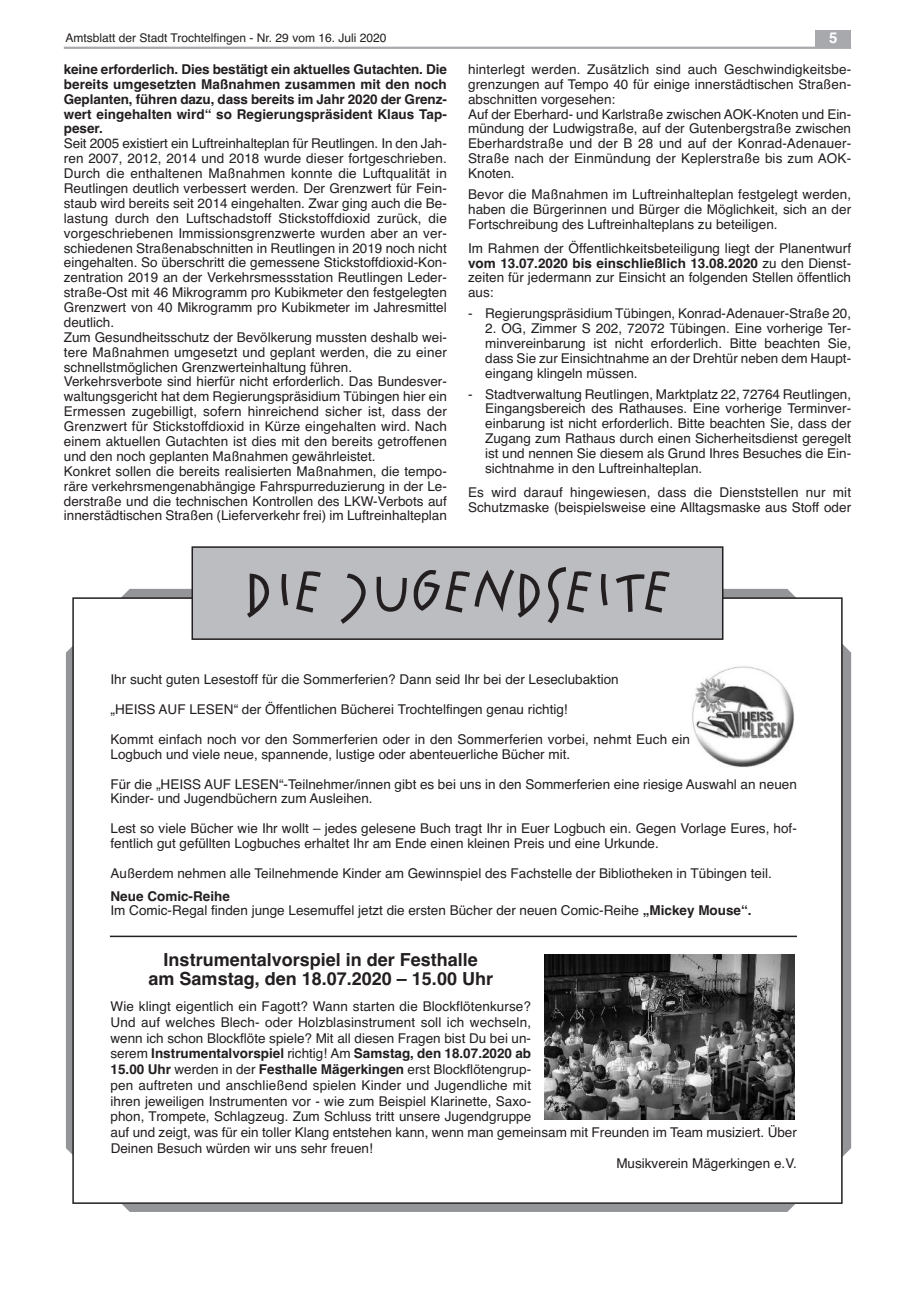
<style>
.page{position:relative;width:915px;height:1297px;background:#fff}
.page>*{position:absolute;margin:0;border:0;box-sizing:border-box;transform-origin:0 0}
.t1{font:700 60px "Jockey";letter-spacing:.05em;color:#231f20}
.t2{font:700 18px/19.2px "Helvetica";color:#231f20;text-align:center}
.t3{font:700 15px "Helvetica";color:#fff}
.t4{font:13.5px/14.9px "Helvetica";color:#231f20}
.t5{font:700 13.5px/14.9px "Helvetica";color:#231f20;text-align:justify}
.t6{font:12px "Helvetica";color:#231f20}
.s1{font-weight:700}
.s2{font-weight:400}
</style>
<div class="page">
<svg style="left:66px;top:589px;width:784px;height:623px;fill:#939598"></svg>
<div style="left:73px;top:598px;width:768px;height:605px;background:#fff"></div>
<div style="left:192px;top:547px;width:530px;height:92px;background:#bcbdc0"></div>
<div style="left:191px;top:546px;width:532px;height:94px;border:2px solid #231f20"></div>
<img style="left:692px;top:666px;width:102px;height:102px">
<hr style="left:110px;top:936px;width:686px;height:1px;background:#231f20">
<img style="left:544px;top:954px;width:250px;height:165px">
<hr style="left:64px;top:47px;width:786px;height:2px;background:#a8a9ad">
<div style="left:815px;top:30px;width:35px;height:17px;background:#a8a9ad"></div>
<p class="t6" style="left:65px;top:31px;width:322px">Amtsblatt der Stadt Trochtelfingen - Nr. 29 vom 16. Juli 2020</p>
<p class="t3" style="left:829px;top:29px;width:10px">5</p>
<p class="t5" style="left:64px;top:62px;width:384px">keine erforderlich. Dies bestätigt ein aktuelles Gutachten. Die bereits umgesetzten Maßnahmen zusammen mit den noch Geplanten, führen dazu, dass bereits im Jahr 2020 der Grenz&shy;wert eingehalten wird“ so Regierungspräsident Klaus Tap&shy;peser.</p>
<p class="t4" style="left:64px;top:136px;width:384px">Seit 2005 existiert ein Luftreinhalteplan für Reutlingen. In den Jah&shy;ren 2007, 2012, 2014 und 2018 wurde dieser fortgeschrieben.<br>Durch die enthaltenen Maßnahmen konnte die Luftqualität in Reutlingen deutlich verbessert werden. Der Grenzwert für Fein&shy;staub wird bereits seit 2014 eingehalten. Zwar ging auch die Be&shy;lastung durch den Luftschadstoff Stickstoffdioxid zurück, die vorgeschriebenen Immissionsgrenzwerte wurden aber an ver&shy;schiedenen Straßenabschnitten in Reutlingen in 2019 noch nicht eingehalten. So überschritt die gemessene Stickstoffdioxid-Kon&shy;zentration 2019 an der Verkehrsmessstation Reutlingen Leder&shy;straße-Ost mit 46 Mikrogramm pro Kubikmeter den festgelegten Grenzwert von 40 Mikrogramm pro Kubikmeter im Jahresmittel deutlich.<br>Zum Gesundheitsschutz der Bevölkerung mussten deshalb wei&shy;tere Maßnahmen umgesetzt und geplant werden, die zu einer schnellstmöglichen Grenzwerteinhaltung führen.<br>Verkehrsverbote sind hierfür nicht erforderlich. Das Bundesver&shy;waltungsgericht hat dem Regierungspräsidium Tübingen hier ein Ermessen zugebilligt, sofern hinreichend sicher ist, dass der Grenzwert für Stickstoffdioxid in Kürze eingehalten wird. Nach einem aktuellen Gutachten ist dies mit den bereits getroffenen und den noch geplanten Maßnahmen gewährleistet.<br>Konkret sollen die bereits realisierten Maßnahmen, die tempo&shy;räre verkehrsmengenabhängige Fahrspurreduzierung in der Le&shy;derstraße und die technischen Kontrollen des LKW-Verbots auf innerstädtischen Straßen (Lieferverkehr frei) im Luftreinhalteplan</p>
<p class="t4" style="left:468px;top:62px;width:384px">hinterlegt werden. Zusätzlich sind auch Geschwindigkeitsbe&shy;grenzungen auf Tempo 40 für einige innerstädtischen Straßen&shy;abschnitten vorgesehen:<br>Auf der Eberhard- und Karlstraße zwischen AOK-Knoten und Ein&shy;mündung der Ludwigstraße, auf der Gutenbergstraße zwischen Eberhardstraße und der B 28 und auf der Konrad-Adenauer-Straße nach der Einmündung der Keplerstraße bis zum AOK-Knoten.</p>
<p class="t4" style="left:468px;top:187px;width:384px;text-align:justify">Bevor die Maßnahmen im Luftreinhalteplan festgelegt werden, haben die Bürgerinnen und Bürger die Möglichkeit, sich an der Fortschreibung des Luftreinhalteplans zu beteiligen.</p>
<p class="t4" style="left:468px;top:241px;width:384px;text-align:justify">Im Rahmen der Öffentlichkeitsbeteiligung liegt der Planentwurf <span class="s1">vom 13.07.2020 bis einschließlich 13.08.2020</span> zu den Dienst&shy;zeiten für jedermann zur Einsicht an folgenden Stellen öffentlich aus:</p>
<p class="t4" style="left:468px;top:306px;width:384px">- Regierungspräsidium Tübingen, Konrad-Adenauer-Straße 20,</p>
<p class="t4" style="left:485px;top:321px;width:367px;text-align:justify">2. OG, Zimmer S 202, 72072 Tübingen. Eine vorherige Ter&shy;minvereinbarung ist nicht erforderlich. Bitte beachten Sie, dass Sie zur Einsichtnahme an der Drehtür neben dem Haupt&shy;eingang klingeln müssen.</p>
<p class="t4" style="left:485px;top:386px;width:367px;text-align:justify;text-indent:-17px">- Stadtverwaltung Reutlingen, Marktplatz 22, 72764 Reutlingen, Eingangsbereich des Rathauses. Eine vorherige Terminver&shy;einbarung ist nicht erforderlich. Bitte beachten Sie, dass der Zugang zum Rathaus durch einen Sicherheitsdienst geregelt ist und nennen Sie diesem als Grund Ihres Besuches die Ein&shy;sichtnahme in den Luftreinhalteplan.</p>
<p class="t4" style="left:468px;top:485px;width:384px">Es wird darauf hingewiesen, dass die Dienststellen nur mit<br>Schutzmaske (beispielsweise eine Alltagsmaske aus Stoff oder</p>
<h1 class="t1" style="left:245px;top:571px;width:426px">DIE JUGENDSEITE</h1>
<p class="t4" style="left:110px;top:672px;width:509px">Ihr sucht guten Lesestoff für die Sommerferien? Dann seid Ihr bei der Leseclubaktion</p>
<p class="t4" style="left:110px;top:702px;width:458px">„HEISS AUF LESEN“ der Öffentlichen Bücherei Trochtelfingen genau richtig!</p>
<p class="t4" style="left:110px;top:732px;width:581px">Kommt einfach noch vor den Sommerferien oder in den Sommerferien vorbei, nehmt Euch ein<br>Logbuch und viele neue, spannende, lustige oder abenteuerliche Bücher mit.</p>
<p class="t4" style="left:110px;top:776px;width:687px">Für die „HEISS AUF LESEN“-Teilnehmer/innen gibt es bei uns in den Sommerferien eine riesige Auswahl an neuen<br>Kinder- und Jugendbüchern zum Ausleihen.</p>
<p class="t4" style="left:110px;top:821px;width:687px">Lest so viele Bücher wie Ihr wollt – jedes gelesene Buch tragt Ihr in Euer Logbuch ein. Gegen Vorlage Eures, hof&shy;fentlich gut gefüllten Logbuches erhaltet Ihr am Ende einen kleinen Preis und eine Urkunde.</p>
<p class="t4" style="left:110px;top:866px;width:662px">Außerdem nehmen alle Teilnehmende Kinder am Gewinnspiel des Fachstelle der Bibliotheken in Tübingen teil.</p>
<p class="t4" style="left:110px;top:888px;width:642px"><span class="s1">Neue Comic-Reihe<br></span>Im Comic-Regal finden junge Lesemuffel jetzt die ersten Bücher der neuen Comic-Reihe <span class="s1">„Mickey Mouse“.</span></p>
<h2 class="t2" style="left:148px;top:950px;width:346px">Instrumentalvorspiel in der Festhalle am Samstag, den 18.07.2020 – 15.00 Uhr</h2>
<p class="t4" style="left:110px;top:999px;width:422px">Wie klingt eigentlich ein Fagott? Wann starten die Blockflötenkurse?</p>
<p class="t4" style="left:110px;top:1015px;width:422px">Und auf welches Blech- oder Holzblasinstrument soll ich wechseln,</p>
<p class="t4" style="left:110px;top:1030px;width:422px">wenn ich schon Blockflöte spiele? Mit all diesen Fragen bist Du bei un-</p>
<p class="t5" style="left:110px;top:1046px;width:422px"><span class="s2">serem</span> Instrumentalvorspiel <span class="s2">richtig! Am</span> Samstag, den 18.07.2020 ab</p>
<p class="t4" style="left:110px;top:1062px;width:422px"><span class="s1">15.00 Uhr</span> werden in der <span class="s1">Festhalle Mägerkingen</span> erst Blockflötengrup-</p>
<p class="t4" style="left:110px;top:1078px;width:422px">pen auftreten und anschließend spielen Kinder und Jugendliche mit</p>
<p class="t4" style="left:110px;top:1093px;width:422px">ihren jeweiligen Instrumenten vor - wie zum Beispiel Klarinette, Saxo-</p>
<p class="t4" style="left:111px;top:1109px;width:422px">phon, Trompete, Schlagzeug. Zum Schluss tritt unsere Jugendgruppe</p>
<p class="t4" style="left:111px;top:1125px;width:687px">auf und zeigt, was für ein toller Klang entstehen kann, wenn man gemeinsam mit Freunden im Team musiziert. Über</p>
<p class="t4" style="left:111px;top:1141px;width:263px">Deinen Besuch würden wir uns sehr freuen!</p>
<p class="t4" style="left:616px;top:1156px;width:182px">Musikverein Mägerkingen e.V.</p>
</div>
